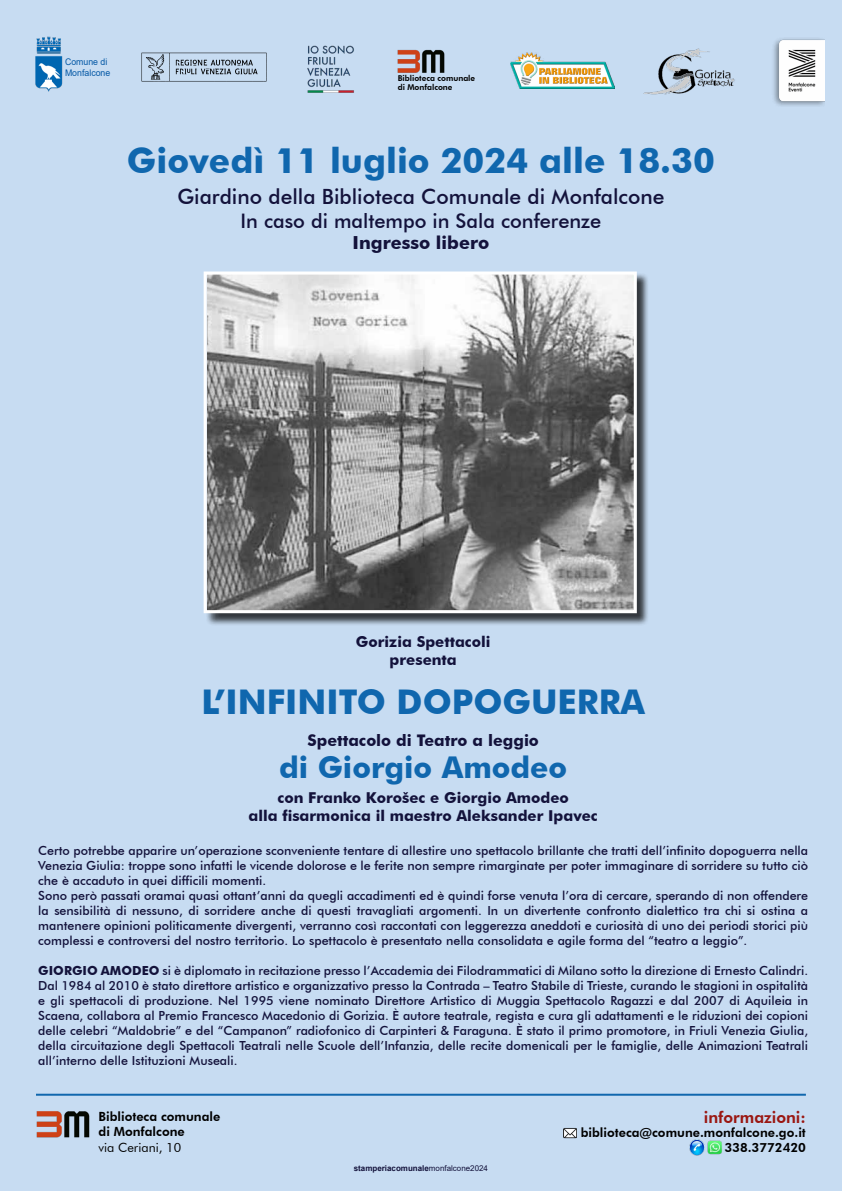
<style>
.page{position:relative;width:842px;height:1191px;background:#c3d9f1}
.page>*{position:absolute;margin:0;border:0;box-sizing:border-box;transform-origin:0 0}
.t1{font:700 35px "Futura BT";color:#1067ae}
.t2{font:700 34px "Futura BT";color:#1067ae}
.t3{font:700 30px "Futura BT";color:#1067ae}
.t4{font:500 21px "Futura BT";color:#13123b}
.t5{font:500 20px "Futura BT";color:#13123b}
.t6{font:700 18px "Futura BT";color:#13123b}
.t7{font:700 16px "Futura BT";color:#13123b}
.t8{font:800 16px "Futura BT";color:#9a1712}
.t9{font:700 15px/18px "Futura BT";color:#13123b;text-align:center}
.t10{font:800 12.7px/15.2px "Futura BT";color:#000}
.t11{font:12.7px "Futura BT";color:#000}
.t12{font:500 12.5px/15px "Futura BT";color:#13123b}
.t13{font:9.1px/11px "Arial";color:#0559a6;scale:.96 1}
.t14{font:800 8.1px/9.7px "Futura BT";color:#000}
.t15{font:700 8px "Arial";color:#13123b}
.s1{font-weight:700}
.s2{font-weight:400}
</style>
<div class="page">
<hr style="left:36px;top:1093px;width:770px;height:2px;background:#1067ae">
<img style="left:511px;top:53px;width:104px;height:36px">
<img style="left:773px;top:38px;width:52px;height:68px">
<img style="left:35px;top:36px;width:28px;height:56px">
<img style="left:36px;top:1111px;width:54px;height:26px">
<img style="left:690px;top:1140px;width:32px;height:15px">
<img style="left:563px;top:1128px;width:13px;height:11px">
<img style="left:398px;top:50px;width:47px;height:23px">
<div style="left:205px;top:273px;width:445px;height:353px;background:#000;opacity:.75"></div>
<img style="left:208px;top:275px;width:425px;height:334px">
<div style="left:204px;top:271px;width:433px;height:342px;border:3px solid #fff"></div>
<img style="left:643px;top:48px;width:92px;height:47px">
<img style="left:141px;top:52px;width:126px;height:30px">
<img style="left:307px;top:45px;width:47px;height:48px">
<p class="t13" style="left:65px;top:56px;width:49px">Comune di<br>Monfalcone</p>
<p class="t14" style="left:398px;top:73px;width:79px">Biblioteca comunale di Monfalcone</p>
<h1 class="t1" style="left:127px;top:139px;width:589px">Giovedì 11 luglio 2024 alle 18.30</h1>
<h3 class="t4" style="left:177px;top:183px;width:489px">Giardino della Biblioteca Comunale di Monfalcone</h3>
<h3 class="t5" style="left:241px;top:208px;width:362px">In caso di maltempo in Sala conferenze</h3>
<h3 class="t6" style="left:353px;top:232px;width:138px">Ingresso libero</h3>
<p class="t9" style="left:356px;top:633px;width:136px">Gorizia Spettacoli presenta</p>
<h2 class="t2" style="left:201px;top:681px;width:445px">L’INFINITO DOPOGUERRA</h2>
<p class="t7" style="left:307px;top:731px;width:233px">Spettacolo di Teatro a leggio</p>
<h3 class="t3" style="left:279px;top:749px;width:290px">di Giorgio Amodeo</h3>
<p class="t9" style="left:249px;top:789px;width:351px">con Franko Korošec e Giorgio Amodeo<br>alla fisarmonica il maestro Aleksander Ipavec</p>
<p class="t12" style="left:38px;top:842px;width:771px">Certo potrebbe apparire un’operazione sconveniente tentare di allestire uno spettacolo brillante che tratti dell’infinito dopoguerra nella Venezia Giulia: troppe sono infatti le vicende dolorose e le ferite non sempre rimarginate per poter immaginare di sorridere su tutto ciò che è accaduto in quei difficili momenti.<br>Sono però passati oramai quasi ottant’anni da quegli accadimenti ed è quindi forse venuta l’ora di cercare, sperando di non offendere la sensibilità di nessuno, di sorridere anche di questi travagliati argomenti. In un divertente confronto dialettico tra chi si ostina a mantenere opinioni politicamente divergenti, verranno così raccontati con leggerezza aneddoti e curiosità di uno dei periodi storici più complessi e controversi del nostro territorio. Lo spettacolo è presentato nella consolidata e agile forma del “teatro a leggio”.</p>
<p class="t12" style="left:38px;top:962px;width:771px;text-align:justify"><span class="s1">GIORGIO AMODEO</span> si è diplomato in recitazione presso l’Accademia dei Filodrammatici di Milano sotto la direzione di Ernesto Calindri.<br>Dal 1984 al 2010 è stato direttore artistico e organizzativo presso la Contrada – Teatro Stabile di Trieste, curando le stagioni in ospitalità e gli spettacoli di produzione. Nel 1995 viene nominato Direttore Artistico di Muggia Spettacolo Ragazzi e dal 2007 di Aquileia in Scaena, collabora al Premio Francesco Macedonio di Gorizia. È autore teatrale, regista e cura gli adattamenti e le riduzioni dei copioni delle celebri “Maldobrie” e del “Campanon” radiofonico di Carpinteri &amp; Faraguna. È stato il primo promotore, in Friuli Venezia Giulia, della circuitazione degli Spettacoli Teatrali nelle Scuole dell’Infanzia, delle recite domenicali per le famiglie, delle Animazioni Teatrali all’interno delle Istituzioni Museali.</p>
<p class="t10" style="left:99px;top:1109px;width:123px">Biblioteca comunale di Monfalcone</p>
<p class="t11" style="left:99px;top:1139px;width:84px">via Ceriani, 10</p>
<p class="t15" style="left:354px;top:1162px;width:136px">stamperiacomunale<span class="s2">monfalcone2024</span></p>
<p class="t8" style="left:704px;top:1107px;width:104px">informazioni:</p>
<p class="t10" style="left:581px;top:1125px;width:227px;line-height:14.5px;text-align:right">biblioteca@comune.monfalcone.go.it<br>338.3772420</p>
</div>
